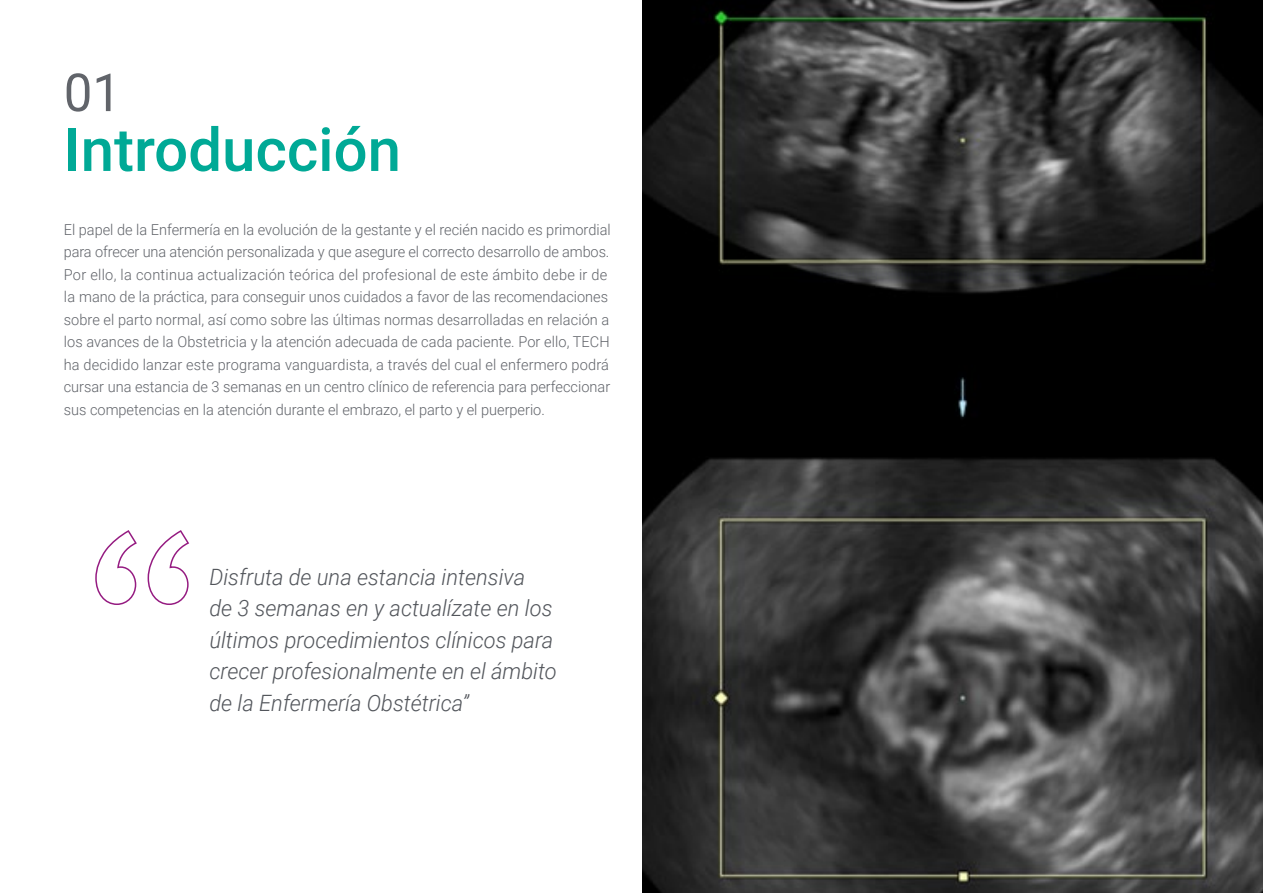
<style>
.page{position:relative;width:1263px;height:893px;background:#fff}
.page>*{position:absolute;margin:0;border:0;box-sizing:border-box;transform-origin:0 0}
.t1{font:500 60px "Roboto";color:#00a996}
.t2{font:52.5px "Roboto";color:#61646a}
.t3{font:italic 300 22.5px/31.5px "Roboto";color:#52555b}
.t4{font:300 15px/22.5px "Roboto";color:#61646a}
</style>
<div class="page">
<img style="left:642px;top:0;width:621px;height:893px">
<svg style="left:95px;top:530px;width:94px;height:75px"></svg>
<h2 class="t2" style="left:64px;top:56px;width:59px">01</h2>
<h1 class="t1" style="left:64px;top:108px;width:339px">Introducción</h1>
<p class="t4" style="left:64px;top:217px;width:548px">El papel de la Enfermería en la evolución de la gestante y el recién nacido es primordial para ofrecer una atención personalizada y que asegure el correcto desarrollo de ambos.<br>Por ello, la continua actualización teórica del profesional de este ámbito debe ir de la mano de la práctica, para conseguir unos cuidados a favor de las recomendaciones sobre el parto normal, así como sobre las últimas normas desarrolladas en relación a los avances de la Obstetricia y la atención adecuada de cada paciente. Por ello, TECH ha decidido lanzar este programa vanguardista, a través del cual el enfermero podrá cursar una estancia de 3 semanas en un centro clínico de referencia para perfeccionar sus competencias en la atención durante el embrazo, el parto y el puerperio.</p>
<h3 class="t3" style="left:209px;top:560px;width:349px">Disfruta de una estancia intensiva<br>de 3 semanas en y actualízate en los últimos procedimientos clínicos para crecer profesionalmente en el ámbito de la Enfermería Obstétrica”</h3>
</div>
